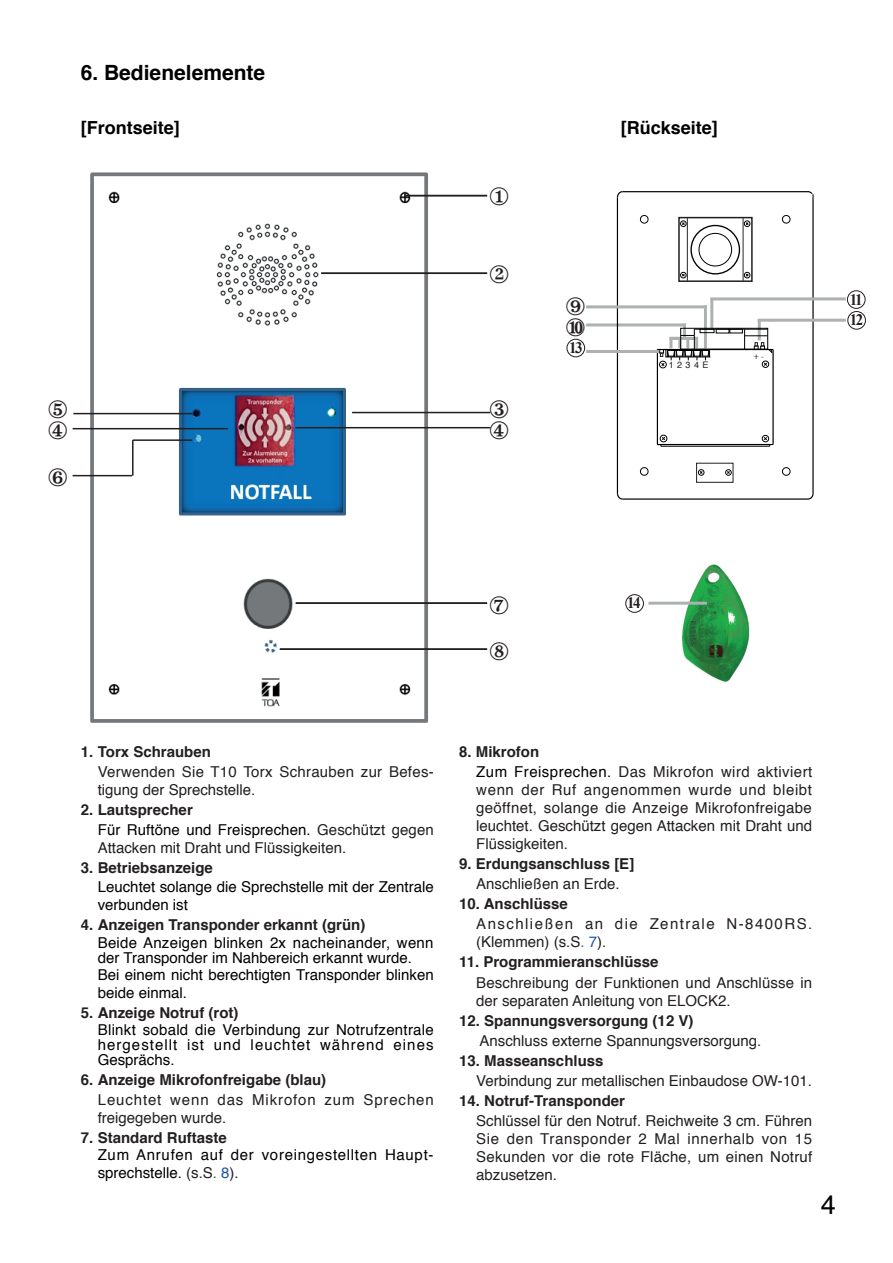
<style>
.page{position:relative;width:893px;height:1263px;background:#fff}
.page>*{position:absolute;margin:0;border:0;box-sizing:border-box;transform-origin:0 0}
.t1{font:27px "Helvetica";color:#000001}
.t2{font:700 21px "Helvetica";color:#000001}
.t3{font:21px/21.1px "Digits";color:#231f20}
.t4{font:700 18px "Helvetica";color:#000001}
.t5{font:700 16.05px "Times New Roman";letter-spacing:-.1em;color:#231f20;scale:.93 1}
.t6{font:15px/18px "Helvetica";color:#231f20;text-align:justify}
.t7{font:15px/15px "Helvetica";color:#000001}
.t8{font:700 15px "Helvetica";color:#231f20}
.t9{font:15px/18px "Helvetica";letter-spacing:.02em;color:#231f20}
.t10{font:15px/18px "Helvetica";letter-spacing:.045em;color:#000001}
.t11{font:15px/18px "Helvetica";letter-spacing:.06em;color:#231f20}
.t12{font:15px/20.1px "Helvetica";letter-spacing:.03em;color:#231f20}
.t13{font:15px/18px "Helvetica";letter-spacing:.095em;color:#231f20}
.t14{font:9px "Helvetica";color:#231f20}
.t15{font:9px "Times";color:#231f20}
.s1{font-weight:700;color:#231f20}
.s2{color:#231f20}
.s3{color:#1e56a6}
.s4{font-weight:700}
.s5{color:#000001}
</style>
<div class="page">
<hr style="left:586px;top:323px;width:100px;height:3px;background:#adb1b1">
<hr style="left:683px;top:323px;width:3px;height:14px;background:#adb1b1">
<div style="left:678px;top:217px;width:75px;height:65px;border:2px solid #231f20"></div>
<div style="left:690px;top:225px;width:50px;height:49px;border:1px solid #000001;border-radius:50%"></div>
<div style="left:698px;top:233px;width:34px;height:33px;border:1px solid #000001;border-radius:50%"></div>
<hr style="left:657px;top:444px;width:114px;height:1px;background:#000001">
<hr style="left:657px;top:349px;width:116px;height:1px;background:#000001">
<hr style="left:623px;top:191px;width:185px;height:1px;background:#000001">
<hr style="left:812px;top:194px;width:2px;height:299px;background:#000001">
<hr style="left:623px;top:498px;width:185px;height:2px;background:#000001">
<hr style="left:617px;top:197px;width:1px;height:296px;background:#000001">
<hr style="left:661px;top:446px;width:109px;height:1px;background:#000001">
<hr style="left:772px;top:349px;width:2px;height:95px;background:#000001">
<hr style="left:657px;top:349px;width:1px;height:95px;background:#000001">
<svg style="left:616px;top:191px;width:8px;height:8px"></svg>
<svg style="left:616px;top:492px;width:8px;height:8px"></svg>
<svg style="left:807px;top:492px;width:7px;height:8px"></svg>
<svg style="left:782px;top:215px;width:9px;height:9px"></svg>
<svg style="left:640px;top:215px;width:9px;height:9px"></svg>
<svg style="left:640px;top:467px;width:9px;height:9px"></svg>
<svg style="left:782px;top:467px;width:9px;height:9px"></svg>
<svg style="left:657px;top:435px;width:10px;height:11px"></svg>
<svg style="left:762px;top:435px;width:11px;height:11px"></svg>
<svg style="left:762px;top:360px;width:7px;height:8px"></svg>
<hr style="left:710px;top:297px;width:136px;height:3px;background:#adb1b1">
<svg style="left:807px;top:191px;width:7px;height:9px"></svg>
<hr style="left:687px;top:218px;width:1px;height:63px;background:#3e3e3f">
<hr style="left:742px;top:218px;width:2px;height:63px;background:#3e3e3f">
<svg style="left:680px;top:220px;width:6px;height:7px"></svg>
<svg style="left:680px;top:272px;width:6px;height:6px"></svg>
<svg style="left:744px;top:220px;width:6px;height:7px"></svg>
<svg style="left:744px;top:272px;width:6px;height:6px"></svg>
<div style="left:696px;top:463px;width:37px;height:20px;border:1px solid #231f20"></div>
<svg style="left:698px;top:469px;width:6px;height:7px"></svg>
<svg style="left:725px;top:469px;width:7px;height:7px"></svg>
<hr style="left:586px;top:305px;width:121px;height:3px;background:#adb1b1">
<hr style="left:704px;top:305px;width:3px;height:43px;background:#adb1b1">
<hr style="left:710px;top:299px;width:3px;height:29px;background:#adb1b1">
<div style="left:847px;top:290px;width:18px;height:19px;border:1px solid #231f20;border-radius:50%"></div>
<img style="left:682px;top:564px;width:68px;height:118px">
<div style="left:625px;top:594px;width:19px;height:19px;border:1px solid #231f20;border-radius:50%"></div>
<hr style="left:758px;top:319px;width:88px;height:3px;background:#adb1b1">
<hr style="left:758px;top:320px;width:3px;height:20px;background:#adb1b1">
<div style="left:680px;top:328px;width:88px;height:21px;border:1px solid #000001"></div>
<svg style="left:659px;top:329px;width:52px;height:39px"></svg>
<div style="left:700px;top:329px;width:14px;height:4px;border:1px solid #000001"></div>
<div style="left:729px;top:329px;width:14px;height:4px;border:1px solid #000001"></div>
<hr style="left:694px;top:329px;width:74px;height:1px;background:#000001">
<svg style="left:744px;top:329px;width:29px;height:25px"></svg>
<div style="left:847px;top:311px;width:19px;height:19px;border:1px solid #231f20;border-radius:50%"></div>
<hr style="left:648px;top:602px;width:59px;height:3px;background:#adb1b1">
<hr style="left:586px;top:350px;width:73px;height:3px;background:#adb1b1">
<div style="left:567px;top:339px;width:18px;height:18px;border:1px solid #231f20;border-radius:50%"></div>
<img style="left:83px;top:172px;width:351px;height:551px">
<hr style="left:352px;top:412px;width:138px;height:1px;background:#231f20">
<hr style="left:73px;top:413px;width:119px;height:1px;background:#231f20">
<hr style="left:133px;top:439px;width:59px;height:2px;background:#231f20">
<hr style="left:132px;top:440px;width:2px;height:36px;background:#231f20">
<hr style="left:73px;top:475px;width:59px;height:1px;background:#231f20">
<hr style="left:73px;top:428px;width:155px;height:1px;background:#231f20">
<hr style="left:280px;top:648px;width:207px;height:2px;background:#231f20">
<hr style="left:321px;top:272px;width:166px;height:2px;background:#231f20">
<hr style="left:296px;top:427px;width:194px;height:1px;background:#231f20">
<hr style="left:296px;top:602px;width:191px;height:2px;background:#231f20">
<hr style="left:404px;top:195px;width:83px;height:1px;background:#231f20">
<h2 class="t2" style="left:81px;top:55px;width:186px">6. Bedienelemente</h2>
<p class="t4" style="left:81px;top:113px;width:100px">[Frontseite]</p>
<p class="t4" style="left:621px;top:113px;width:99px">[Rückseite]</p>
<h2 class="t3" style="left:490px;top:186px;width:21px">1</h2>
<h2 class="t3" style="left:49px;top:399px;width:21px">5</h2>
<h2 class="t3" style="left:49px;top:420px;width:21px">4</h2>
<h2 class="t3" style="left:49px;top:467px;width:21px">6</h2>
<h2 class="t3" style="left:490px;top:264px;width:21px">2</h2>
<h2 class="t3" style="left:490px;top:399px;width:21px">3<br>4</h2>
<h2 class="t3" style="left:566px;top:296px;width:21px">9</h2>
<h2 class="t3" style="left:566px;top:317px;width:21px">0</h2>
<p class="t5" style="left:569px;top:338px;width:16px">13</p>
<p class="t14" style="left:669px;top:357px;width:41px">1 2 3 4 E</p>
<p class="t15" style="left:754px;top:347px;width:12px">+ -</p>
<p class="t5" style="left:850px;top:290px;width:15px">11</p>
<p class="t5" style="left:850px;top:311px;width:16px">12</p>
<h2 class="t3" style="left:490px;top:594px;width:21px">7</h2>
<h2 class="t3" style="left:490px;top:641px;width:21px">8</h2>
<p class="t5" style="left:627px;top:593px;width:16px">14</p>
<p class="t8" style="left:81px;top:739px;width:132px">1. Torx Schrauben</p>
<p class="t9" style="left:98px;top:763px;width:337px">Verwenden Sie T10 Torx Schrauben zur Befes&shy;tigung der Sprechstelle.</p>
<p class="t7" style="left:98px;top:800px;width:338px;line-height:20.1px;text-indent:-17px"><span class="s1">2. Lautsprecher<br></span>Für Ruftöne und Freisprechen. <span class="s2">Geschützt gegen</span></p>
<p class="t6" style="left:98px;top:839px;width:250px">Attacken mit Draht und Flüssigkeiten.</p>
<p class="t8" style="left:81px;top:856px;width:134px">3. Betriebsanzeige</p>
<p class="t7" style="left:98px;top:878px;width:337px;line-height:18px">Leuchtet solange die Sprechstelle mit der Zentrale verbunden ist</p>
<p class="t8" style="left:81px;top:913px;width:286px">4. Anzeigen Transponder erkannt (grün)</p>
<p class="t7" style="left:98px;top:935px;width:337px">Beide Anzeigen blinken 2x nacheinander, wenn der Transponder im Nahbereich erkannt wurde.</p>
<p class="t7" style="left:98px;top:966px;width:337px;line-height:18px">Bei einem nicht berechtigten Transponder blinken beide einmal.</p>
<p class="t8" style="left:81px;top:1000px;width:159px">5. Anzeige Notruf (rot)</p>
<p class="t7" style="left:98px;top:1022px;width:338px;text-align:justify">Blinkt sobald die Verbindung zur Notrufzentrale hergestellt ist und leuchtet während eines Gesprächs.</p>
<p class="t8" style="left:81px;top:1068px;width:247px">6. Anzeige Mikrofonfreigabe (blau)</p>
<p class="t11" style="left:98px;top:1091px;width:337px">Leuchtet wenn das Mikrofon zum Sprechen freigegeben wurde.</p>
<p class="t8" style="left:81px;top:1126px;width:148px">7. Standard Ruftaste</p>
<p class="t10" style="left:98px;top:1147px;width:337px">Zum Anrufen auf der voreingestellten Haupt&shy;sprechstelle. <span class="s2">(s.S</span><span class="s3">. 8</span><span class="s2">).</span></p>
<p class="t12" style="left:476px;top:742px;width:337px;text-indent:-17px"><span class="s4">8. Mikrofon<br></span><span class="s5">Zum Freisprechen.</span> Das Mikrofon wird aktiviert</p>
<p class="t6" style="left:476px;top:781px;width:337px">wenn der Ruf angenommen wurde und bleibt geöffnet, solange die Anzeige Mikrofonfreigabe leuchtet. Geschützt gegen Attacken mit Draht und Flüssigkeiten.</p>
<p class="t8" style="left:459px;top:851px;width:177px">9. Erdungsanschluss [E]</p>
<p class="t6" style="left:476px;top:875px;width:145px">Anschließen an Erde.</p>
<p class="t8" style="left:459px;top:892px;width:110px">10. Anschlüsse</p>
<p class="t13" style="left:476px;top:915px;width:338px">Anschließen an die Zentrale N-8400RS. (Klemmen) (s.S<span class="s3">. 7</span>).</p>
<p class="t8" style="left:459px;top:950px;width:201px">11. Programmieranschlüsse</p>
<p class="t6" style="left:476px;top:974px;width:337px">Beschreibung der Funktionen und Anschlüsse in der separaten Anleitung von ELOCK2.</p>
<p class="t8" style="left:459px;top:1008px;width:236px">12. Spannungsversorgung (12 V)</p>
<p class="t6" style="left:480px;top:1032px;width:283px">Anschluss externe Spannungsversorgung.</p>
<p class="t8" style="left:459px;top:1048px;width:146px">13. Masseanschluss</p>
<p class="t6" style="left:476px;top:1072px;width:337px">Verbindung zur metallischen Einbaudose OW-101.</p>
<p class="t8" style="left:459px;top:1089px;width:167px">14. Notruf-Transponder</p>
<p class="t6" style="left:476px;top:1112px;width:338px">Schlüssel für den Notruf. Reichweite 3 cm. Führen Sie den Transponder 2 Mal innerhalb von 15<br>Sekunden vor die rote Fläche, um einen Notruf abzusetzen.</p>
<h1 class="t1" style="left:821px;top:1184px;width:17px">4</h1>
</div>
